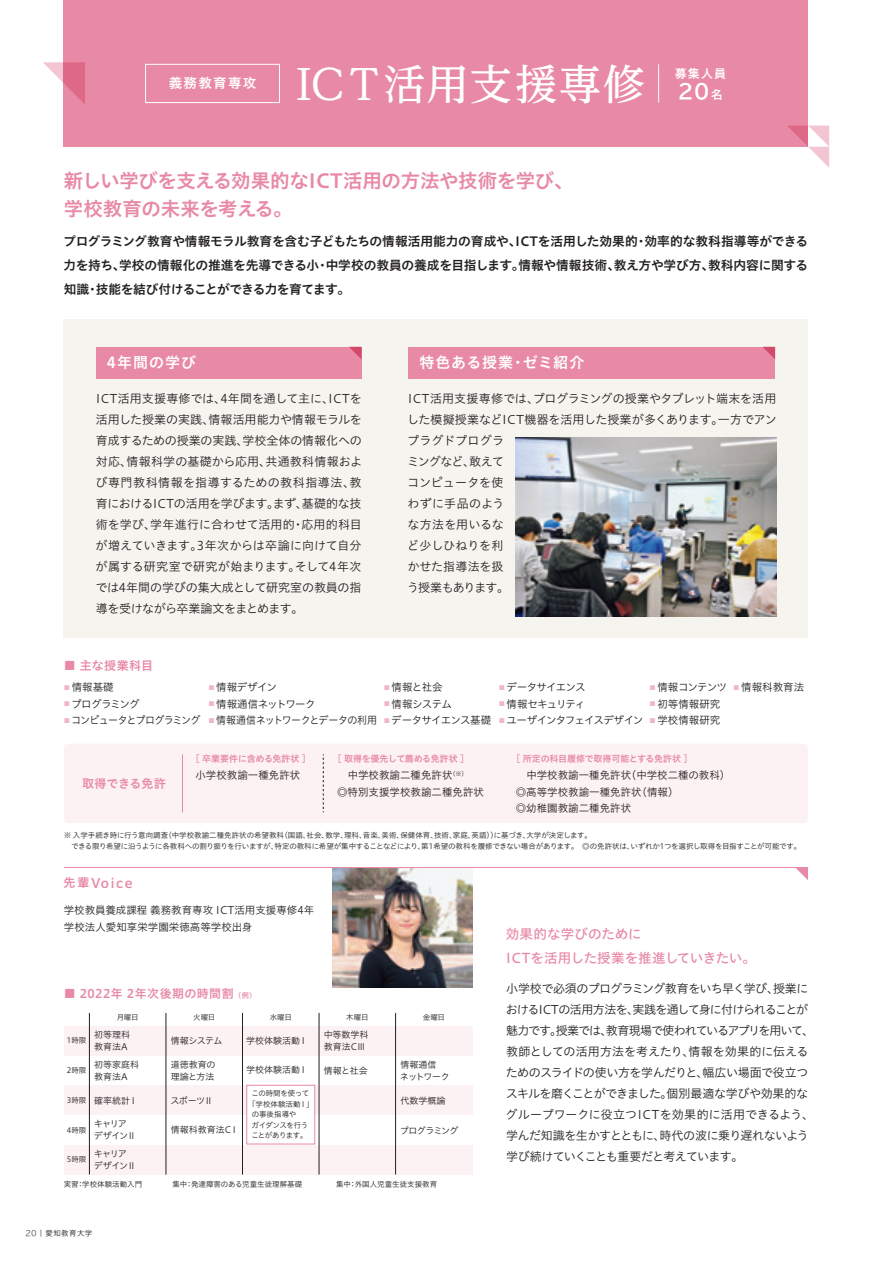
<style>
.page{position:relative;width:893px;height:1263px;background:#fff}
.page>*{position:absolute;margin:0;border:0;box-sizing:border-box;transform-origin:0 0}
.t1{font:500 42px "PUD Reimin Pr 6 N";letter-spacing:.045em;color:#fff}
.t2{font:19.5px/28.5px "Hiragino UD Sans Std N W6";letter-spacing:-.02em;color:#e889a5}
.t3{font:15px "Hiragino UD Sans Std N W6";letter-spacing:.045em;color:#fff}
.t4{font:15px "Hiragino UD Sans Std N W6";letter-spacing:.065em;color:#fff}
.t5{font:13.5px/24px "Hiragino UD Sans Std N W5";color:#e889a5}
.t6{font:500 13.5px "Clarimo UDPE";letter-spacing:.12em;color:#e889a5}
.t7{font:13.5px "Hiragino UD Sans Std N W6";letter-spacing:.1em;color:#fff}
.t8{font:12.75px/24px "Hiragino UD Sans Std N W6";letter-spacing:-.025em;color:#231f20;text-align:justify}
.t9{font:12px/21px "Hiragino UD Sans Std N W3";letter-spacing:-.03em;color:#231f20}
.t10{font:12px/21px "Hiragino UD Sans Std N W3";letter-spacing:-.005em;color:#231f20}
.t11{font:12px "Hiragino UD Sans Std N W6";letter-spacing:.04em;color:#e889a5}
.t12{font:12px "Hiragino UD Sans Std N W6";color:#e889a5}
.t13{font:12px "Hiragino UD Sans Std N W6";color:#fff}
.t14{font:10.5px/16.5px "Hiragino UD Sans Std N W3";color:#231f20}
.t15{font:10.5px "Hiragino UD Sans Std N W3";letter-spacing:-.075em;color:#231f20}
.t16{font:10.5px "Hiragino UD Sans Std N W3";letter-spacing:-.045em;color:#231f20;scale:.95 1}
.t17{font:10.5px "Hiragino UD Sans Std N W3";letter-spacing:-.08em;color:#231f20;scale:.95 1}
.t18{font:10.5px "Hiragino UD Sans Std N W3";letter-spacing:-.085em;color:#231f20}
.t19{font:10.5px "Hiragino UD Sans Std N W3";letter-spacing:-.05em;color:#231f20}
.t20{font:10.5px "Hiragino UD Sans Std N W3";letter-spacing:-.065em;color:#231f20}
.t21{font:10.5px "Hiragino UD Sans Std N W3";letter-spacing:-.08em;color:#231f20}
.t22{font:9px/12px "Hiragino UD Sans Std N W3";color:#231f20}
.t23{font:9px "Hiragino UD Sans Std N W6";letter-spacing:-.02em;color:#e889a5}
.t24{font:9px/12px "Hiragino UD Sans Std N W3";letter-spacing:-.12em;color:#231f20}
.t25{font:9px/12px "Hiragino UD Sans Std N W3";letter-spacing:-.05em;color:#231f20}
.t26{font:9px "Hiragino UD Sans Std N W3";letter-spacing:-.075em;color:#231f20}
.t27{font:7.5px/10.5px "Hiragino UD Sans Std N W3";letter-spacing:-.015em;color:#231f20}
.t28{font:7.5px "Hiragino UD Sans Std N W3";letter-spacing:-.06em;color:#231f20}
.t29{font:7.5px "Hiragino UD Sans Std N W3";letter-spacing:-.08em;color:#231f20}
.s1{font-family:"TBUD Go Std";font-weight:700;font-size:20.25px}
.s2{font-family:"Hiragino UD Sans Std N W6";font-weight:400;font-size:12px}
.s3{font-size:7.2px}
.s4{font-family:"TBUD Go Std Super";font-weight:300}
</style>
<div class="page">
<div style="left:64px;top:0;width:744px;height:147px;background:#e889a5"></div>
<img style="left:333px;top:868px;width:139px;height:119px">
<svg style="left:796px;top:868px;width:12px;height:12px"></svg>
<div style="left:64px;top:1026px;width:408px;height:29px;background:#fcf2f4"></div>
<div style="left:64px;top:1085px;width:408px;height:30px;background:#fcf2f4"></div>
<div style="left:64px;top:1145px;width:408px;height:29px;background:#fcf2f4"></div>
<hr style="left:89px;top:1013px;width:1px;height:161px;background:#231f20">
<hr style="left:166px;top:1013px;width:1px;height:161px;background:#231f20">
<hr style="left:242px;top:1013px;width:1px;height:161px;background:#231f20">
<hr style="left:319px;top:1013px;width:1px;height:161px;background:#231f20">
<hr style="left:395px;top:1013px;width:1px;height:161px;background:#231f20">
<div style="left:64px;top:744px;width:744px;height:79px;background:#fcf2f4;border-radius:4px"></div>
<hr style="left:182px;top:754px;width:1px;height:58px;background:#e889a5">
<svg style="left:323px;top:754px;width:1px;height:58px"></svg>
<hr style="left:64px;top:867px;width:744px;height:1px;background:#e889a5">
<div style="left:247px;top:1085px;width:68px;height:59px;background:#fff"></div>
<div style="left:246px;top:1085px;width:69px;height:59px;border:1px solid #e889a5"></div>
<hr style="left:658px;top:64px;width:1px;height:39px;background:#fff">
<div style="left:145px;top:64px;width:135px;height:39px;border:1px solid #fff"></div>
<div style="left:64px;top:319px;width:744px;height:319px;background:#f5f4ef"></div>
<div style="left:96px;top:347px;width:266px;height:32px;background:#e889a5"></div>
<div style="left:408px;top:347px;width:367px;height:32px;background:#e889a5"></div>
<img style="left:515px;top:438px;width:262px;height:178px">
<svg style="left:349px;top:347px;width:13px;height:12px"></svg>
<svg style="left:763px;top:347px;width:12px;height:12px"></svg>
<svg style="left:788px;top:126px;width:41px;height:42px"></svg>
<svg style="left:43px;top:62px;width:42px;height:43px"></svg>
<p class="t7" style="left:169px;top:73px;width:89px">義務教育専攻</p>
<h1 class="t1" style="left:296px;top:49px;width:429px">ICT活用支援専修 <span class="s1">20</span><span class="s2">名</span></h1>
<p class="t13" style="left:675px;top:64px;width:53px">募集人員</p>
<h2 class="t2" style="left:64px;top:165px;width:511px">新しい学びを支える効果的なICT活用の方法や技術を学び、学校教育の未来を考える。</h2>
<p class="t8" style="left:63px;top:228px;width:746px">プログラミング教育や情報モラル教育を含む子どもたちの情報活用能力の育成や、ICTを活用した効果的・効率的な教科指導等ができる力を持ち、学校の情報化の推進を先導できる小・中学校の教員の養成を目指します。情報や情報技術、教え方や学び方、教科内容に関する知識・技能を結び付けることができる力を育てます。</p>
<p class="t4" style="left:107px;top:351px;width:91px">4年間の学び</p>
<p class="t3" style="left:419px;top:351px;width:167px">特色ある授業・ゼミ紹介</p>
<p class="t9" style="left:95px;top:388px;width:268px;text-align:justify">ICT活用支援専修では、4年間を通して主に、ICTを活用した授業の実践、情報活用能力や情報モラルを育成するための授業の実践、学校全体の情報化への対応、情報科学の基礎から応用、共通教科情報および専門教科情報を指導するための教科指導法、教育におけるICTの活用を学びます。まず、基礎的な技術を学び、学年進行に合わせて活用的・応用的科目が増えていきます。3年次からは卒論に向けて自分が属する研究室で研究が始まります。そして4年次では4年間の学びの集大成として研究室の教員の指導を受けながら卒業論文をまとめます。</p>
<p class="t10" style="left:407px;top:388px;width:371px">ICT活用支援専修では、プログラミングの授業やタブレット端末を活用した模擬授業などICT機器を活用した授業が多くあります。一方でアンプラグドプログラ<br>ミングなど、敢えて<br>コンピュータを使<br>わずに手品のよう<br>な方法を用いるな<br>ど少しひねりを利<br>かせた指導法を扱<br>う授業もあります。</p>
<p class="t11" style="left:64px;top:656px;width:91px">■ 主な授業科目</p>
<p class="t14" style="left:64px;top:678px;width:51px"><sup>■</sup> 情報基礎</p>
<p class="t15" style="left:64px;top:696px;width:77px"><sup>■</sup> プログラミング</p>
<p class="t17" style="left:64px;top:712px;width:145px"><sup>■</sup> コンピュータとプログラミング</p>
<p class="t14" style="left:208px;top:678px;width:70px"><sup>■</sup> 情報デザイン</p>
<p class="t19" style="left:208px;top:696px;width:109px"><sup>■</sup> 情報通信ネットワーク</p>
<p class="t16" style="left:208px;top:712px;width:179px"><sup>■</sup> 情報通信ネットワークとデータの利用</p>
<p class="t14" style="left:384px;top:678px;width:61px"><sup>■</sup> 情報と社会</p>
<p class="t14" style="left:384px;top:695px;width:70px"><sup>■</sup> 情報システム</p>
<p class="t20" style="left:384px;top:712px;width:109px"><sup>■</sup> データサイエンス基礎</p>
<p class="t15" style="left:499px;top:679px;width:88px"><sup>■</sup> データサイエンス</p>
<p class="t15" style="left:499px;top:696px;width:88px"><sup>■</sup> 情報セキュリティ</p>
<p class="t18" style="left:499px;top:712px;width:146px"><sup>■</sup> ユーザインタフェイスデザイン</p>
<p class="t21" style="left:650px;top:679px;width:79px"><sup>■</sup> 情報コンテンツ</p>
<p class="t14" style="left:650px;top:695px;width:72px"><sup>■</sup> 初等情報研究</p>
<p class="t14" style="left:650px;top:711px;width:72px"><sup>■</sup> 学校情報研究</p>
<p class="t14" style="left:733px;top:678px;width:72px"><sup>■</sup> 情報科教育法</p>
<p class="t12" style="left:82px;top:774px;width:85px">取得できる免許</p>
<p class="t23" style="left:191px;top:752px;width:122px">［ 卒業要件に含める免許状 ］</p>
<p class="t14" style="left:195px;top:767px;width:106px">小学校教諭一種免許状</p>
<p class="t23" style="left:333px;top:752px;width:138px">［ 取得を優先して薦める免許状 ］</p>
<p class="t14" style="left:337px;top:767px;width:148px">　中学校教諭二種免許状<sup>（※）<br></sup>◎特別支援学校教諭二種免許状</p>
<p class="t23" style="left:511px;top:752px;width:183px">［ 所定の科目履修で取得可能とする免許状 ］</p>
<p class="t14" style="left:516px;top:767px;width:216px">　中学校教諭一種免許状（中学校二種の教科）◎高等学校教諭一種免許状（情報）<br>◎幼稚園教諭二種免許状</p>
<p class="t27" style="left:64px;top:829px;width:739px">※ 入学手続き時に行う意向調査（中学校教諭二種免許状の希望教科（国語、社会、数学、理科、音楽、美術、保健体育、技術、家庭、英語））に基づき、大学が決定します。<br>　できる限り希望に沿うように各教科への割り振りを行いますが、特定の教科に希望が集中することなどにより、第1希望の教科を履修できない場合があります。　◎の免許状は、いずれか1つを選択し取得を目指すことが可能です。</p>
<p class="t6" style="left:64px;top:872px;width:71px"><span class="s2">先輩</span>Voice</p>
<p class="t14" style="left:64px;top:901px;width:252px">学校教員養成課程 義務教育専攻 ICT活用支援専修4年学校法人愛知享栄学園栄徳高等学校出身</p>
<p class="t11" style="left:64px;top:984px;width:194px">■ 2022年 2年次後期の時間割 <span class="s3">（例）</span></p>
<p class="t27" style="left:117px;top:1011px;width:23px">月曜日</p>
<p class="t27" style="left:193px;top:1011px;width:24px">火曜日</p>
<p class="t27" style="left:270px;top:1011px;width:24px">水曜日</p>
<p class="t27" style="left:346px;top:1011px;width:24px">木曜日</p>
<p class="t27" style="left:423px;top:1011px;width:24px">金曜日</p>
<p class="t22" style="left:94px;top:1028px;width:37px">初等理科教育法A</p>
<p class="t22" style="left:94px;top:1058px;width:46px">初等家庭科教育法A</p>
<p class="t27" style="left:67px;top:1035px;width:21px">1時限</p>
<p class="t22" style="left:324px;top:1028px;width:46px">中等数学科教育法CⅢ</p>
<p class="t27" style="left:67px;top:1064px;width:21px">2時限</p>
<p class="t22" style="left:324px;top:1064px;width:45px">情報と社会</p>
<p class="t25" style="left:400px;top:1058px;width:51px">情報通信<br>ネットワーク</p>
<p class="t27" style="left:67px;top:1094px;width:21px">3時限</p>
<p class="t22" style="left:400px;top:1093px;width:46px">代数学概論</p>
<p class="t27" style="left:67px;top:1124px;width:21px">4時限</p>
<p class="t22" style="left:246px;top:1034px;width:63px">学校体験活動Ⅰ</p>
<p class="t22" style="left:246px;top:1063px;width:63px">学校体験活動Ⅰ</p>
<p class="t22" style="left:171px;top:1034px;width:53px">情報システム</p>
<p class="t22" style="left:171px;top:1058px;width:46px">道徳教育の理論と方法</p>
<p class="t27" style="left:251px;top:1088px;width:59px">この時間を使って</p>
<p class="t27" style="left:248px;top:1098px;width:67px">「学校体験活動Ⅰ」</p>
<p class="t27" style="left:252px;top:1109px;width:46px">の事後指導や</p>
<p class="t28" style="left:252px;top:1119px;width:58px">ガイダンスを行う</p>
<p class="t29" style="left:251px;top:1130px;width:58px">ことがあります。</p>
<p class="t22" style="left:94px;top:1094px;width:45px">確率統計Ⅰ</p>
<p class="t24" style="left:94px;top:1117px;width:44px">キャリアデザインⅡ</p>
<p class="t24" style="left:94px;top:1147px;width:44px">キャリアデザインⅡ</p>
<p class="t22" style="left:170px;top:1094px;width:44px">スポーツⅡ</p>
<p class="t26" style="left:400px;top:1123px;width:60px">プログラミング</p>
<p class="t22" style="left:171px;top:1123px;width:70px">情報科教育法CⅠ</p>
<p class="t27" style="left:67px;top:1154px;width:21px">5時限</p>
<p class="t27" style="left:64px;top:1178px;width:80px">実習：学校体験活動入門</p>
<p class="t27" style="left:172px;top:1178px;width:131px">集中：発達障害のある児童生徒理解基礎</p>
<p class="t27" style="left:336px;top:1178px;width:103px">集中：外国人児童生徒支援教育</p>
<p class="t27" style="left:26px;top:1227px;width:68px"><span class="s4">20</span> | 愛知教育大学</p>
<p class="t5" style="left:506px;top:921px;width:252px">効果的な学びのために<br>ICTを活用した授業を推進していきたい。</p>
<p class="t9" style="left:506px;top:977px;width:310px">小学校で必須のプログラミング教育をいち早く学び、授業におけるICTの活用方法を、実践を通して身に付けられることが魅力です。授業では、教育現場で使われているアプリを用いて、教師としての活用方法を考えたり、情報を効果的に伝えるためのスライドの使い方を学んだりと、幅広い場面で役立つスキルを磨くことができました。個別最適な学びや効果的なグループワークに役立つICTを効果的に活用できるよう、学んだ知識を生かすとともに、時代の波に乗り遅れないよう学び続けていくことも重要だと考えています。</p>
</div>
